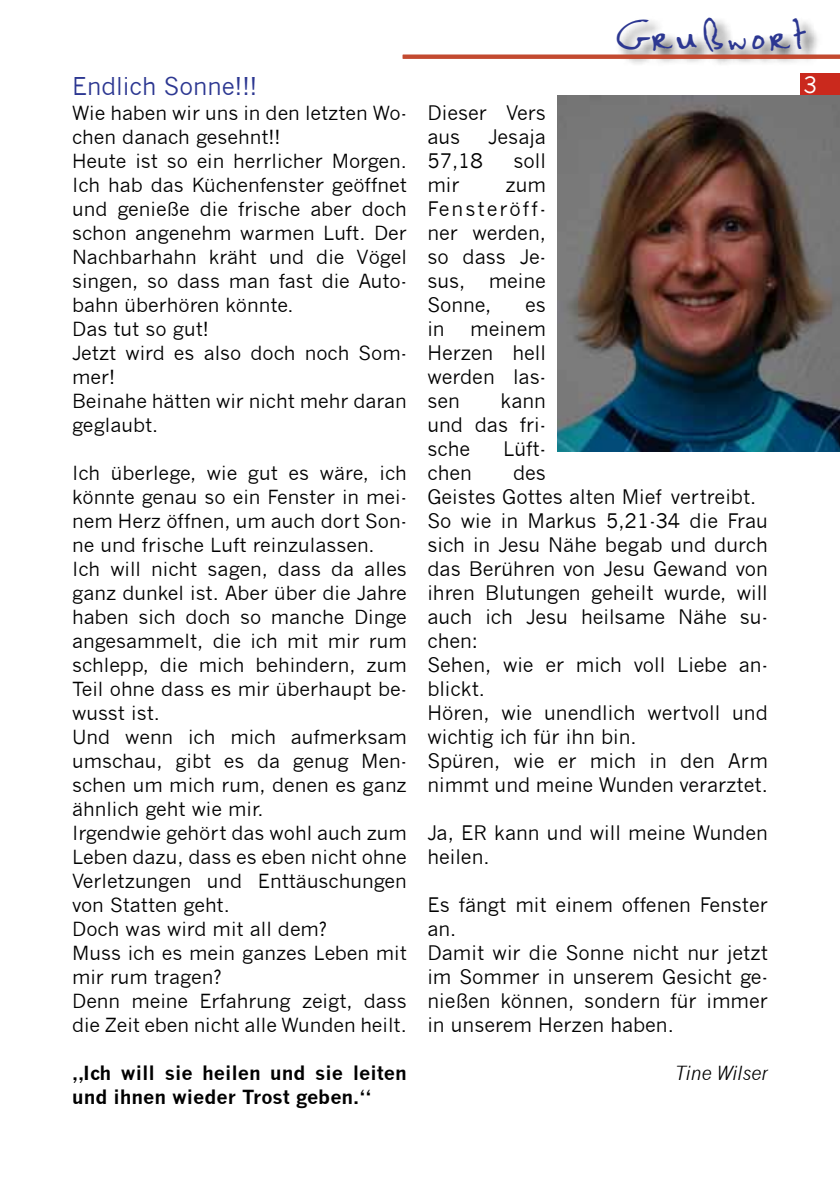
<style>
.page{position:relative;width:840px;height:1191px;background:#fff}
.page>*{position:absolute;margin:0;border:0;box-sizing:border-box;transform-origin:0 0}
.t1{font:42px "Kaela";color:#2c3791}
.t2{font:24px "News Gothic";color:#2c3791}
.t3{font:22px "News Gothic";color:#fff}
.t4{font:19.6px/24px "News Gothic";color:#000}
.t5{font:19px/24px "News Gothic";color:#000}
.t6{font:700 19px/24px "News Gothic";color:#000}
.t7{font:italic 19px "News Gothic";color:#000}
</style>
<div class="page">
<div style="left:615px;top:16px;width:207px;height:52px;background:#000;opacity:.8"></div>
<div style="left:800px;top:73px;width:39px;height:23px;background:#ca291d"></div>
<svg style="left:402px;top:55px;width:437px;height:4px;background:#c34d33"></svg>
<img style="left:557px;top:96px;width:282px;height:355px">
<p class="t2" style="left:72px;top:72px;width:187px">Endlich Sonne!!!</p>
<p class="t5" style="left:72px;top:101px;width:336px">Wie haben wir uns in den letzten Wo&shy;chen danach gesehnt!!<br>Heute ist so ein herrlicher Morgen.<br>Ich hab das Küchenfenster geöffnet und genieße die frische aber doch schon angenehm warmen Luft. Der<br>Nachbarhahn kräht und die Vögel singen, so dass man fast die Auto&shy;bahn überhören könnte.<br>Das tut so gut!<br>Jetzt wird es also doch noch Som&shy;mer!<br>Beinahe hätten wir nicht mehr daran geglaubt.</p>
<p class="t5" style="left:72px;top:461px;width:336px">Ich überlege, wie gut es wäre, ich könnte genau so ein Fenster in mei&shy;nem Herz öffnen, um auch dort Son&shy;ne und frische Luft reinzulassen.<br>Ich will nicht sagen, dass da alles ganz dunkel ist. Aber über die Jahre haben sich doch so manche Dinge angesammelt, die ich mit mir rum schlepp, die mich behindern, zum<br>Teil ohne dass es mir überhaupt be&shy;wusst ist.<br>Und wenn ich mich aufmerksam umschau, gibt es da genug Men&shy;schen um mich rum, denen es ganz ähnlich geht wie mir.<br>Irgendwie gehört das wohl auch zum<br>Leben dazu, dass es eben nicht ohne<br>Verletzungen und Enttäuschungen von Statten geht.<br>Doch was wird mit all dem?<br>Muss ich es mein ganzes Leben mit mir rum tragen?<br>Denn meine Erfahrung zeigt, dass die Zeit eben nicht alle Wunden heilt.</p>
<p class="t6" style="left:72px;top:1061px;width:336px">„Ich will sie heilen und sie leiten und ihnen wieder Trost geben.“</p>
<h1 class="t1" style="left:616px;top:10px;width:191px">Grußwort</h1>
<p class="t4" style="left:427px;top:101px;width:120px">Dieser Vers aus</p>
<p class="t4" style="left:488px;top:125px;width:59px">Jesaja</p>
<p class="t4" style="left:427px;top:149px;width:57px">57,18</p>
<p class="t4" style="left:513px;top:149px;width:34px">soll</p>
<p class="t4" style="left:427px;top:173px;width:34px">mir</p>
<p class="t4" style="left:427px;top:173px;width:120px;text-align:justify;text-indent:78px">zum Fensteröff&shy;ner werden, so dass Je&shy;sus, meine Sonne,</p>
<p class="t4" style="left:525px;top:293px;width:22px">es</p>
<p class="t4" style="left:427px;top:317px;width:120px;text-align:justify;text-indent:43px">meinem Herzen hell werden las&shy;sen</p>
<p class="t4" style="left:427px;top:317px;width:19px">in</p>
<p class="t4" style="left:427px;top:389px;width:120px;text-align:justify;text-indent:73px">kann und das fri&shy;sche</p>
<p class="t4" style="left:503px;top:437px;width:44px">Lüft-</p>
<p class="t4" style="left:427px;top:461px;width:342px;text-indent:86px">des<br>Geistes Gottes alten Mief vertreibt.<br>So wie in Markus 5,21-34 die Frau sich in Jesu Nähe begab und durch das Berühren von Jesu Gewand von ihren Blutungen geheilt wurde, will auch ich Jesu heilsame Nähe su&shy;chen:<br>Sehen, wie er mich voll Liebe an&shy;blickt.<br>Hören, wie unendlich wertvoll und wichtig ich für ihn bin.<br>Spüren, wie er mich in den Arm nimmt und meine Wunden verarztet.</p>
<p class="t4" style="left:427px;top:821px;width:342px">Ja, ER kann und will meine Wunden heilen.</p>
<p class="t4" style="left:427px;top:893px;width:342px">Es fängt mit einem offenen Fenster an.<br>Damit wir die Sonne nicht nur jetzt im Sommer in unserem Gesicht ge&shy;nießen können, sondern für immer in unserem Herzen haben.</p>
<p class="t7" style="left:674px;top:1062px;width:94px">Tine Wilser</p>
<p class="t4" style="left:427px;top:461px;width:46px">chen</p>
<p class="t3" style="left:802px;top:72px;width:15px">3</p>
</div>
